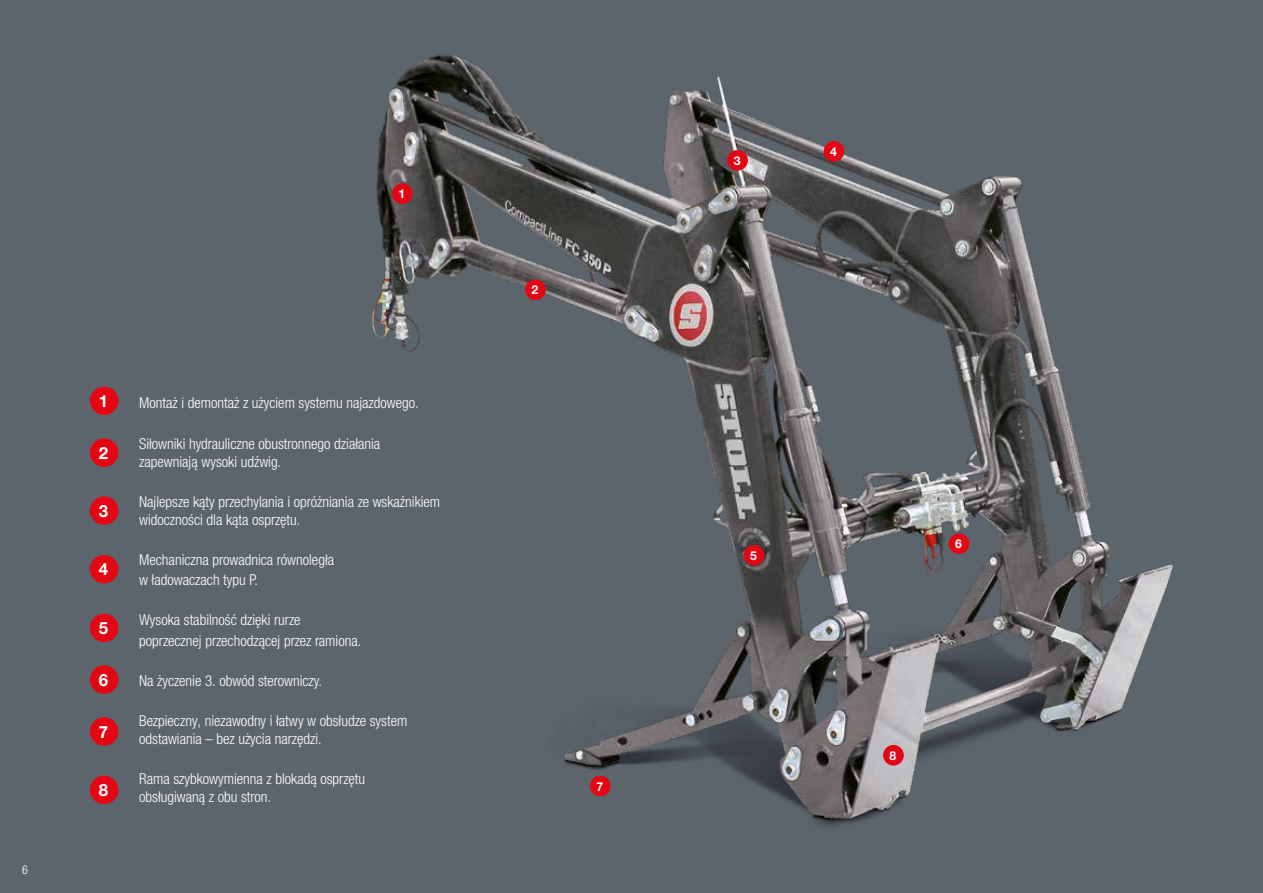
<style>
.page{position:relative;width:1263px;height:893px;background:#5d656c}
.page>*{position:absolute;margin:0;border:0;box-sizing:border-box;transform-origin:0 0}
.t1{font:700 16.8px "Helvetica Neue LTW1 G";color:#fff}
.t2{font:300 condensed 15px/18px "Helvetica Neue LTW1 G";color:#fff}
.t3{font:700 12.15px "Helvetica Neue LTW1 G";color:#fff}
.t4{font:300 condensed 12px "Helvetica Neue LTW1 G";color:#fff}
</style>
<div class="page">
<img style="left:372px;top:53px;width:801px;height:774px">
<div style="left:392px;top:183px;width:21px;height:21px;background:#e30613;border-radius:50%"></div>
<div style="left:744px;top:545px;width:20px;height:21px;background:#e30613;border-radius:50%"></div>
<div style="left:949px;top:533px;width:20px;height:21px;background:#e30613;border-radius:50%"></div>
<div style="left:590px;top:776px;width:20px;height:20px;background:#e30613;border-radius:50%"></div>
<div style="left:883px;top:745px;width:21px;height:21px;background:#e30613;border-radius:50%"></div>
<div style="left:727px;top:150px;width:21px;height:21px;background:#e30613;border-radius:50%"></div>
<div style="left:824px;top:141px;width:20px;height:21px;background:#e30613;border-radius:50%"></div>
<div style="left:525px;top:280px;width:21px;height:20px;background:#e30613;border-radius:50%"></div>
<div style="left:90px;top:387px;width:28px;height:28px;background:#e30613;border-radius:50%"></div>
<div style="left:90px;top:438px;width:28px;height:29px;background:#e30613;border-radius:50%"></div>
<div style="left:90px;top:496px;width:28px;height:29px;background:#e30613;border-radius:50%"></div>
<div style="left:90px;top:555px;width:28px;height:28px;background:#e30613;border-radius:50%"></div>
<div style="left:90px;top:614px;width:28px;height:28px;background:#e30613;border-radius:50%"></div>
<div style="left:90px;top:665px;width:28px;height:29px;background:#e30613;border-radius:50%"></div>
<div style="left:90px;top:717px;width:28px;height:29px;background:#e30613;border-radius:50%"></div>
<div style="left:90px;top:776px;width:28px;height:28px;background:#e30613;border-radius:50%"></div>
<p class="t3" style="left:399px;top:186px;width:8px">1</p>
<p class="t4" style="left:22px;top:863px;width:7px">6</p>
<p class="t1" style="left:99px;top:391px;width:11px">1</p>
<p class="t1" style="left:99px;top:442px;width:11px">2</p>
<p class="t1" style="left:99px;top:500px;width:11px">3</p>
<p class="t1" style="left:99px;top:559px;width:11px">4</p>
<p class="t1" style="left:99px;top:618px;width:11px">5</p>
<p class="t1" style="left:99px;top:669px;width:11px">6</p>
<p class="t1" style="left:99px;top:721px;width:11px">7</p>
<p class="t1" style="left:99px;top:780px;width:11px">8</p>
<p class="t2" style="left:139px;top:394px;width:281px">Montaż i demontaż z użyciem systemu najazdowego.</p>
<p class="t2" style="left:139px;top:434px;width:243px">Siłowniki hydrauliczne obustronnego działania zapewniają wysoki udźwig.</p>
<p class="t2" style="left:139px;top:493px;width:303px">Najlepsze kąty przechylania i opróżniania ze wskaźnikiem widoczności dla kąta osprzętu.</p>
<p class="t2" style="left:139px;top:550px;width:196px;line-height:20.1px">Mechaniczna prowadnica równoległa w ładowaczach typu P.</p>
<p class="t2" style="left:139px;top:610px;width:224px;line-height:20.1px">Wysoka stabilność dzięki rurze poprzecznej przechodzącej przez ramiona.</p>
<p class="t2" style="left:139px;top:672px;width:185px">Na życzenie 3. obwód sterowniczy.</p>
<p class="t2" style="left:139px;top:712px;width:270px">Bezpieczny, niezawodny i łatwy w obsłudze system odstawiania – bez użycia narzędzi.</p>
<p class="t2" style="left:139px;top:770px;width:228px">Rama szybkowymienna z blokadą osprzętu obsługiwaną z obu stron.</p>
<p class="t3" style="left:532px;top:282px;width:8px">2</p>
<p class="t3" style="left:596px;top:779px;width:8px">7</p>
<p class="t3" style="left:734px;top:153px;width:8px">3</p>
<p class="t3" style="left:830px;top:144px;width:8px">4</p>
<p class="t3" style="left:750px;top:548px;width:8px">5</p>
<p class="t3" style="left:955px;top:536px;width:8px">6</p>
<p class="t3" style="left:890px;top:748px;width:8px">8</p>
</div>
